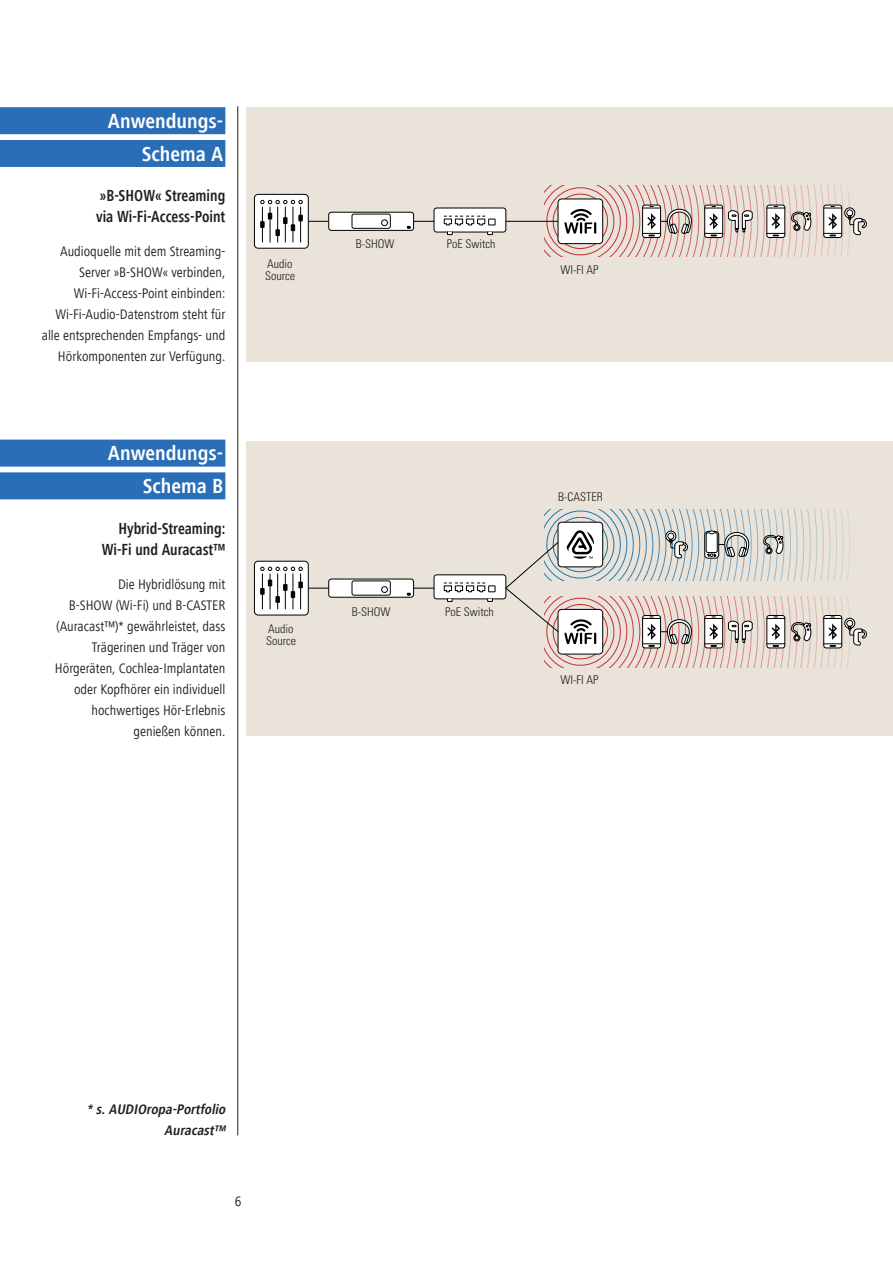
<style>
.page{position:relative;width:893px;height:1263px;background:#fff}
.page>*{position:absolute;margin:0;border:0;box-sizing:border-box;transform-origin:0 0}
.Produktbezeichnung_rebü{font:700 condensed 21px "Frutiger Next LT";color:#fff}
.Titel_1_rebü{font:700 condensed 16.5px/21px "Frutiger Next LT";color:#231f20;text-align:right;scale:.9 1}
.Aufzählung_Schmuckspalte_rebü{font:condensed 14.25px/21px "Frutiger Next LT";color:#231f20;text-align:right}
.Bildlegende_libü{font:italic 700 condensed 14.25px/21px "Frutiger Next LT";color:#231f20;text-align:right}
.Universe{font:300 condensed 12px/12px "Univers LT Pro";color:#231f20}
</style>
<div class="page">
<hr style="left:237px;top:106px;width:1px;height:1029px;background:#231f20">
<div style="left:247px;top:107px;width:646px;height:254px;background:#e9e3da"></div>
<div style="left:247px;top:441px;width:646px;height:294px;background:#e9e3da"></div>
<div style="left:0;top:440px;width:225px;height:27px;background:#296eb7"></div>
<div style="left:0;top:472px;width:225px;height:27px;background:#296eb7"></div>
<div style="left:0;top:107px;width:225px;height:27px;background:#296eb7"></div>
<div style="left:0;top:140px;width:225px;height:27px;background:#296eb7"></div>
<div style="left:434px;top:208px;width:72px;height:24px;background:#fff;border-radius:3px"></div>
<div style="left:434px;top:208px;width:72px;height:24px;border:1px solid #000;border-radius:3px"></div>
<svg style="left:444px;top:216px;width:51px;height:19px"></svg>
<div style="left:254px;top:194px;width:54px;height:54px;background:#fff;border-radius:4px"></div>
<div style="left:254px;top:194px;width:55px;height:55px;border:1px solid #000;border-radius:4px"></div>
<svg style="left:260px;top:200px;width:43px;height:4px"></svg>
<hr style="left:262px;top:207px;width:1px;height:35px;background:#000">
<hr style="left:270px;top:207px;width:1px;height:35px;background:#000">
<hr style="left:277px;top:207px;width:1px;height:35px;background:#000">
<hr style="left:285px;top:207px;width:1px;height:35px;background:#000">
<hr style="left:293px;top:207px;width:1px;height:35px;background:#000">
<hr style="left:300px;top:207px;width:1px;height:35px;background:#000">
<div style="left:329px;top:212px;width:85px;height:18px;background:#fff;border-radius:3px"></div>
<div style="left:328px;top:212px;width:86px;height:19px;border:1px solid #000;border-radius:3px"></div>
<div style="left:352px;top:214px;width:39px;height:15px;border:1px solid #000;border-radius:2px"></div>
<div style="left:381px;top:219px;width:7px;height:7px;border:1px solid #000;border-radius:50%"></div>
<svg style="left:260px;top:213px;width:69px;height:23px"></svg>
<svg style="left:407px;top:221px;width:27px;height:8px"></svg>
<hr style="left:506px;top:221px;width:52px;height:1px;background:#000">
<svg style="left:545px;top:186px;width:322px;height:71px"></svg>
<div style="left:434px;top:575px;width:72px;height:24px;background:#fff;border-radius:3px"></div>
<div style="left:434px;top:574px;width:72px;height:25px;border:1px solid #000;border-radius:3px"></div>
<svg style="left:444px;top:583px;width:51px;height:9px"></svg>
<div style="left:488px;top:586px;width:7px;height:6px;border:1px solid #000"></div>
<svg style="left:487px;top:598px;width:6px;height:4px"></svg>
<svg style="left:447px;top:598px;width:6px;height:4px"></svg>
<div style="left:254px;top:561px;width:54px;height:54px;background:#fff;border-radius:4px"></div>
<div style="left:254px;top:561px;width:55px;height:54px;border:1px solid #000;border-radius:4px"></div>
<svg style="left:260px;top:567px;width:43px;height:4px"></svg>
<hr style="left:262px;top:574px;width:1px;height:35px;background:#000">
<hr style="left:270px;top:574px;width:1px;height:35px;background:#000">
<hr style="left:277px;top:574px;width:1px;height:35px;background:#000">
<hr style="left:285px;top:574px;width:1px;height:35px;background:#000">
<hr style="left:293px;top:574px;width:1px;height:35px;background:#000">
<hr style="left:300px;top:574px;width:1px;height:35px;background:#000">
<div style="left:329px;top:579px;width:85px;height:18px;background:#fff;border-radius:3px"></div>
<div style="left:328px;top:579px;width:86px;height:18px;border:1px solid #000;border-radius:3px"></div>
<div style="left:352px;top:581px;width:39px;height:14px;border:1px solid #000;border-radius:2px"></div>
<div style="left:381px;top:586px;width:7px;height:7px;border:1px solid #000;border-radius:50%"></div>
<svg style="left:260px;top:580px;width:69px;height:23px"></svg>
<svg style="left:407px;top:588px;width:27px;height:7px"></svg>
<svg style="left:505px;top:509px;width:362px;height:158px"></svg>
<p class="Produktbezeichnung_rebü" style="left:108px;top:109px;width:117px">Anwendungs-</p>
<p class="Produktbezeichnung_rebü" style="left:142px;top:142px;width:83px">Schema A</p>
<p class="Titel_1_rebü" style="left:96px;top:185px;width:145px;text-align:left">»B-SHOW« Streaming via Wi-Fi-Access-Point</p>
<p class="Aufzählung_Schmuckspalte_rebü" style="left:42px;top:241px;width:185px">Audioquelle mit dem Streaming-<br>Server »B-SHOW« verbinden,<br>Wi-Fi-Access-Point einbinden:<br>Wi-Fi-Audio-Datenstrom steht für alle entsprechenden Empfangs- und<br>Hörkomponenten zur Verfügung.</p>
<p class="Produktbezeichnung_rebü" style="left:108px;top:442px;width:117px">Anwendungs-</p>
<p class="Produktbezeichnung_rebü" style="left:143px;top:474px;width:82px">Schema B</p>
<p class="Titel_1_rebü" style="left:102px;top:518px;width:139px">Hybrid-Streaming:<br>Wi-Fi und Auracast™</p>
<p class="Aufzählung_Schmuckspalte_rebü" style="left:55px;top:573px;width:172px">Die Hybridlösung mit<br>B-SHOW (Wi-Fi) und B-CASTER (Auracast™)* gewährleistet, dass<br>Trägerinen und Träger von<br>Hörgeräten, Cochlea-Implantaten oder Kopfhörer ein individuell hochwertiges Hör-Erlebnis genießen können.</p>
<p class="Universe" style="left:265px;top:257px;width:31px">Audio<br>Source</p>
<p class="Universe" style="left:266px;top:622px;width:31px">Audio<br>Source</p>
<p class="Universe" style="left:356px;top:238px;width:40px">B-SHOW</p>
<p class="Universe" style="left:447px;top:238px;width:50px">PoE Switch</p>
<p class="Universe" style="left:352px;top:605px;width:40px">B-SHOW</p>
<p class="Universe" style="left:445px;top:605px;width:50px">PoE Switch</p>
<p class="Universe" style="left:561px;top:263px;width:39px">WI-FI AP</p>
<p class="Universe" style="left:558px;top:490px;width:46px">B-CASTER</p>
<p class="Universe" style="left:561px;top:673px;width:39px">WI-FI AP</p>
<p class="Bildlegende_libü" style="left:87px;top:1099px;width:143px">* s.AUDIOropa-Portfolio<br>Auracast™</p>
<p class="Aufzählung_Schmuckspalte_rebü" style="left:235px;top:1190px;width:8px">6</p>
</div>
